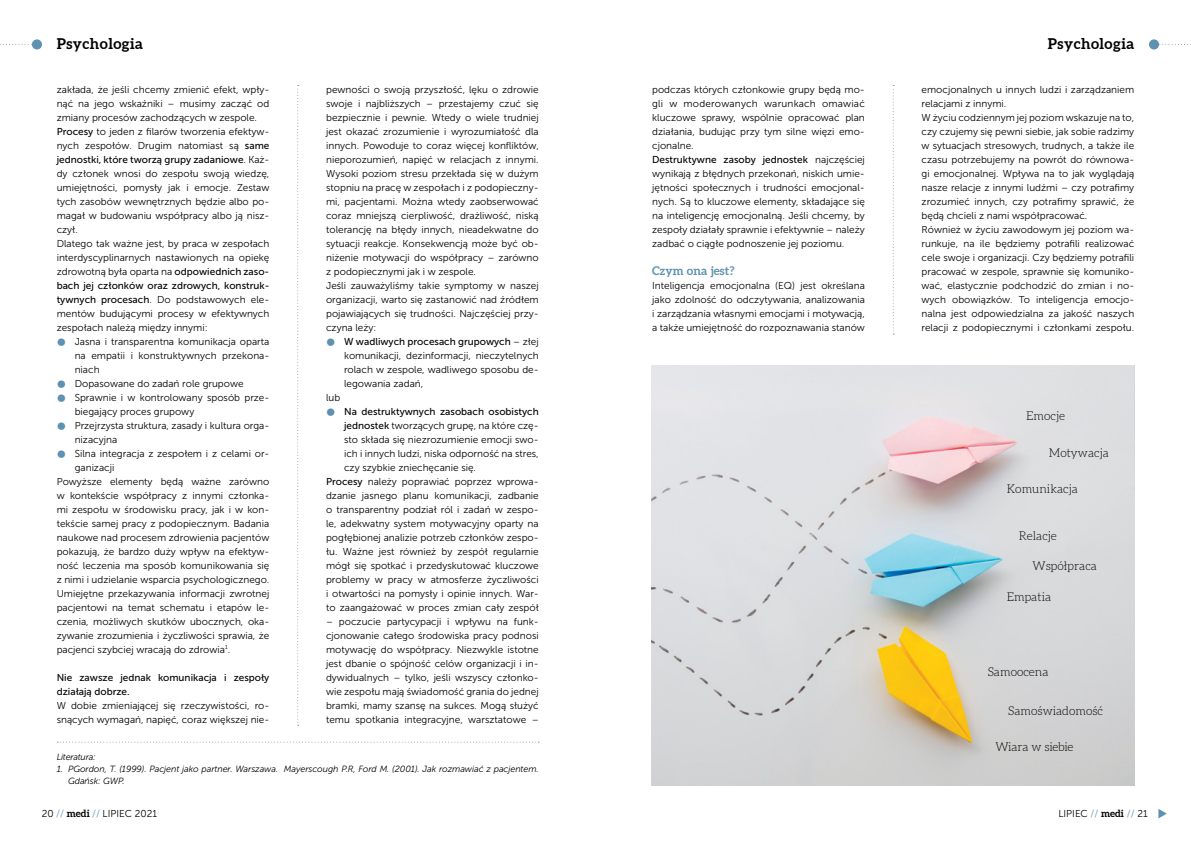
<style>
.page{position:relative;width:1191px;height:842px;background:#fff}
.page>*{position:absolute;margin:0;border:0;box-sizing:border-box;transform-origin:0 0}
.t1{font:700 15px "Aleo";letter-spacing:.03em;color:#000}
.t2{font:300 12px "Aleo";color:#000}
.t3{font:700 12px "Aleo";letter-spacing:.01em;color:#5f92b0}
.t4{font:300 12px "Aleo";letter-spacing:-.025em;color:#000}
.t5{font:10px/14px "Museo Sans 300";color:#000}
.t6{font:10px/14px "Museo Sans 500";color:#000}
.t7{font:italic 9px/12px "Museo Sans 300";letter-spacing:-.01em;color:#000}
.s1{font-family:"Museo Sans 500"}
.s2{font-family:"Museo Sans 300"}
.s3{font-family:"Museo Sans 900";font-size:20px;color:#5f92b0}
.s4{color:#5f92b0}
.s5{font-family:"Aleo";font-weight:700}
</style>
<div class="page">
<svg style="left:1159px;top:44px;width:32px;height:1px"></svg>
<svg style="left:0;top:44px;width:32px;height:1px"></svg>
<div style="left:1149px;top:39px;width:10px;height:11px;background:#5f92b0;border-radius:50%"></div>
<div style="left:32px;top:39px;width:10px;height:11px;background:#5f92b0;border-radius:50%"></div>
<svg style="left:1158px;top:809px;width:8px;height:9px"></svg>
<svg style="left:297px;top:85px;width:2px;height:641px"></svg>
<svg style="left:892px;top:85px;width:2px;height:249px"></svg>
<svg style="left:57px;top:742px;width:482px;height:1px"></svg>
<img style="left:652px;top:366px;width:482px;height:419px">
<h1 class="t1" style="left:57px;top:34px;width:88px">Psychologia</h1>
<h1 class="t1" style="left:1048px;top:34px;width:88px">Psychologia</h1>
<p class="t5" style="left:57px;top:82px;width:214px">zakłada, że jeśli chcemy zmienić efekt, wpły&shy;nąć na jego wskaźniki – musimy zacząć od zmiany procesów zachodzących w zespole.<br><span class="s1">Procesy</span> to jeden z filarów tworzenia efektyw&shy;nych zespołów. Drugim natomiast są <span class="s1">same</span></p>
<p class="t6" style="left:57px;top:152px;width:214px">jednostki, które tworzą grupy zadaniowe<span class="s2">. Każ-</span></p>
<p class="t5" style="left:57px;top:166px;width:214px">dy członek wnosi do zespołu swoją wiedzę, umiejętności, pomysły jak i emocje. Zestaw tych zasobów wewnętrznych będzie albo po&shy;magał w budowaniu współpracy albo ją nisz&shy;czył.<br>Dlatego tak ważne jest, by praca w zespołach interdyscyplinarnych nastawionych na opiekę zdrowotną była oparta na <span class="s1">odpowiednich zaso-</span></p>
<p class="t6" style="left:57px;top:278px;width:214px">bach jej członków oraz zdrowych, konstruk-</p>
<p class="t5" style="left:57px;top:292px;width:214px;text-align:justify"><span class="s1">tywnych procesach</span>. Do podstawowych ele&shy;mentów budującymi procesy w efektywnych zespołach należą między innymi:</p>
<p class="t5" style="left:75px;top:334px;width:196px;text-align:justify;text-indent:-18px"><span class="s3">•</span> Jasna i transparentna komunikacja oparta na empatii i konstruktywnych przekona&shy;niach</p>
<p class="t5" style="left:57px;top:376px;width:188px"><span class="s3">•</span> Dopasowane do zadań role grupowe</p>
<p class="t5" style="left:75px;top:390px;width:196px;text-indent:-18px"><span class="s3">•</span> Sprawnie i w kontrolowany sposób prze&shy;biegający proces grupowy</p>
<p class="t5" style="left:75px;top:418px;width:196px;text-indent:-18px"><span class="s3">•</span> Przejrzysta struktura, zasady i kultura orga&shy;nizacyjna</p>
<p class="t5" style="left:57px;top:446px;width:214px"><span class="s3">•</span> Silna integracja z zespołem i z celami or-</p>
<p class="t5" style="left:75px;top:460px;width:41px">ganizacji</p>
<p class="t5" style="left:57px;top:474px;width:214px">Powyższe elementy będą ważne zarówno</p>
<p class="t5" style="left:57px;top:488px;width:214px">w kontekście współpracy z innymi członka-</p>
<p class="t5" style="left:57px;top:502px;width:214px">mi zespołu w środowisku pracy, jak i w kon-</p>
<p class="t5" style="left:57px;top:516px;width:214px">tekście samej pracy z podopiecznym. Badania</p>
<p class="t5" style="left:57px;top:530px;width:214px">naukowe nad procesem zdrowienia pacjentów</p>
<p class="t5" style="left:57px;top:544px;width:214px">pokazują, że bardzo duży wpływ na efektyw-</p>
<p class="t5" style="left:57px;top:558px;width:214px">ność leczenia ma sposób komunikowania się</p>
<p class="t5" style="left:57px;top:572px;width:214px">z nimi i udzielanie wsparcia psychologicznego.</p>
<p class="t5" style="left:57px;top:586px;width:214px">Umiejętne przekazywania informacji zwrotnej</p>
<p class="t5" style="left:57px;top:600px;width:214px">pacjentowi na temat schematu i etapów le-</p>
<p class="t5" style="left:57px;top:614px;width:214px">czenia, możliwych skutków ubocznych, oka-</p>
<p class="t5" style="left:57px;top:628px;width:214px">zywanie zrozumienia i życzliwości sprawia, że</p>
<p class="t5" style="left:57px;top:642px;width:175px">pacjenci szybciej wracają do zdrowia<sup>1</sup>.</p>
<p class="t6" style="left:57px;top:670px;width:214px">Nie zawsze jednak komunikacja i zespoły działają dobrze.</p>
<p class="t5" style="left:57px;top:698px;width:214px">W dobie zmieniającej się rzeczywistości, ro&shy;snących wymagań, napięć, coraz większej nie-</p>
<p class="t5" style="left:326px;top:82px;width:214px">pewności o swoją przyszłość, lęku o zdrowie swoje i najbliższych – przestajemy czuć się bezpiecznie i pewnie. Wtedy o wiele trudniej jest okazać zrozumienie i wyrozumiałość dla innych. Powoduje to coraz więcej konfliktów, nieporozumień, napięć w relacjach z innymi.<br>Wysoki poziom stresu przekłada się w dużym stopniu na pracę w zespołach i z podopieczny&shy;mi, pacjentami. Można wtedy zaobserwować coraz mniejszą cierpliwość, drażliwość, niską tolerancję na błędy innych, nieadekwatne do sytuacji reakcje. Konsekwencją może być ob&shy;niżenie motywacji do współpracy – zarówno z podopiecznymi jak i w zespole.<br>Jeśli zauważyliśmy takie symptomy w naszej organizacji, warto się zastanowić nad źródłem pojawiających się trudności. Najczęściej przy&shy;czyna leży:</p>
<p class="t6" style="left:326px;top:334px;width:214px"><span class="s3">•</span> W wadliwych procesach grupowych <span class="s2">– złej</span></p>
<p class="t5" style="left:344px;top:348px;width:196px;text-align:justify">komunikacji, dezinformacji, nieczytelnych rolach w zespole, wadliwego sposobu de&shy;legowania zadań,</p>
<p class="t5" style="left:326px;top:390px;width:16px">lub</p>
<p class="t6" style="left:326px;top:404px;width:214px"><span class="s3">•</span> Na destruktywnych zasobach osobistych</p>
<p class="t5" style="left:344px;top:418px;width:196px"><span class="s1">jednostek</span> tworzących grupę, na które czę-</p>
<p class="t5" style="left:344px;top:432px;width:196px">sto składa się niezrozumienie emocji swo-</p>
<p class="t5" style="left:344px;top:446px;width:196px">ich i innych ludzi, niska odporność na stres,</p>
<p class="t5" style="left:344px;top:460px;width:133px">czy szybkie zniechęcanie się.</p>
<p class="t5" style="left:326px;top:474px;width:214px"><span class="s1">Procesy</span> należy poprawiać poprzez wprowa-</p>
<p class="t5" style="left:326px;top:488px;width:214px">dzanie jasnego planu komunikacji, zadbanie</p>
<p class="t5" style="left:326px;top:502px;width:214px">o transparentny podział ról i zadań w zespo-</p>
<p class="t5" style="left:326px;top:516px;width:214px">le, adekwatny system motywacyjny oparty na</p>
<p class="t5" style="left:326px;top:530px;width:214px">pogłębionej analizie potrzeb członków zespo-</p>
<p class="t5" style="left:326px;top:544px;width:214px">łu. Ważne jest również by zespół regularnie</p>
<p class="t5" style="left:326px;top:558px;width:214px">mógł się spotkać i przedyskutować kluczowe</p>
<p class="t5" style="left:326px;top:572px;width:214px">problemy w pracy w atmosferze życzliwości</p>
<p class="t5" style="left:326px;top:586px;width:214px">i otwartości na pomysły i opinie innych. War-</p>
<p class="t5" style="left:326px;top:600px;width:214px">to zaangażować w proces zmian cały zespół</p>
<p class="t5" style="left:326px;top:614px;width:214px;text-align:justify">– poczucie partycypacji i wpływu na funk&shy;cjonowanie całego środowiska pracy podnosi motywację do współpracy. Niezwykle istotne jest dbanie o spójność celów organizacji i in&shy;dywidualnych – tylko, jeśli wszyscy członko&shy;wie zespołu mają świadomość grania do jednej bramki, mamy szansę na sukces. Mogą służyć temu spotkania integracyjne, warsztatowe –</p>
<p class="t7" style="left:57px;top:751px;width:41px">Literatura:</p>
<p class="t7" style="left:68px;top:763px;width:472px;text-indent:-11px">1. PGordon, T. (1999). Pacjent jako partner. Warszawa. Mayerscough P.R, Ford M. (2001). Jak rozmawiać z pacjentem.<br>Gdańsk: GWP.</p>
<p class="t5" style="left:652px;top:82px;width:214px;text-align:justify">podczas których członkowie grupy będą mo&shy;gli w moderowanych warunkach omawiać kluczowe sprawy, wspólnie opracować plan działania, budując przy tym silne więzi emo&shy;cjonalne.</p>
<p class="t6" style="left:652px;top:152px;width:214px">Destruktywne zasoby jednostek <span class="s2">najczęściej</span></p>
<p class="t5" style="left:652px;top:166px;width:214px;text-align:justify">wynikają z błędnych przekonań, niskich umie&shy;jętności społecznych i trudności emocjonal&shy;nych. Są to kluczowe elementy, składające się na inteligencję emocjonalną. Jeśli chcemy, by zespoły działały sprawnie i efektywnie – należy zadbać o ciągłe podnoszenie jej poziomu.</p>
<p class="t3" style="left:652px;top:263px;width:84px">Czym ona jest?</p>
<p class="t5" style="left:652px;top:278px;width:214px;text-align:justify">Inteligencja emocjonalna (EQ) jest określana jako zdolność do odczytywania, analizowania i zarządzania własnymi emocjami i motywacją, a także umiejętność do rozpoznawania stanów</p>
<p class="t5" style="left:921px;top:82px;width:214px">emocjonalnych u innych ludzi i zarządzaniem relacjami z innymi.<br>W życiu codziennym jej poziom wskazuje na to, czy czujemy się pewni siebie, jak sobie radzimy w sytuacjach stresowych, trudnych, a także ile czasu potrzebujemy na powrót do równowa&shy;gi emocjonalnej. Wpływa na to jak wyglądają nasze relacje z innymi ludźmi – czy potrafimy zrozumieć innych, czy potrafimy sprawić, że będą chcieli z nami współpracować.<br>Również w życiu zawodowym jej poziom wa&shy;runkuje, na ile będziemy potrafili realizować cele swoje i organizacji. Czy będziemy potrafili pracować w zespole, sprawnie się komuniko&shy;wać, elastycznie podchodzić do zmian i no&shy;wych obowiązków. To inteligencja emocjo&shy;nalna jest odpowiedzialna za jakość naszych relacji z podopiecznymi i członkami zespołu.</p>
<p class="t2" style="left:1026px;top:409px;width:40px">Emocje</p>
<p class="t2" style="left:1048px;top:445px;width:62px">Motywacja</p>
<p class="t2" style="left:1006px;top:482px;width:73px">Komunikacja</p>
<p class="t2" style="left:1018px;top:529px;width:40px">Relacje</p>
<p class="t2" style="left:1032px;top:559px;width:66px">Współpraca</p>
<p class="t2" style="left:1006px;top:590px;width:46px">Empatia</p>
<p class="t2" style="left:987px;top:665px;width:62px">Samoocena</p>
<p class="t2" style="left:1008px;top:703px;width:96px">Samoświadomość</p>
<p class="t4" style="left:995px;top:740px;width:80px">Wiara w siebie</p>
<p class="t5" style="left:42px;top:806px;width:117px">20 <span class="s4">//</span> <span class="s5">medi</span> <span class="s4">//</span> LIPIEC 2021</p>
<p class="t5" style="left:1058px;top:806px;width:91px">LIPIEC <span class="s4">//</span> <span class="s5">medi</span> <span class="s4">//</span> 21</p>
</div>
